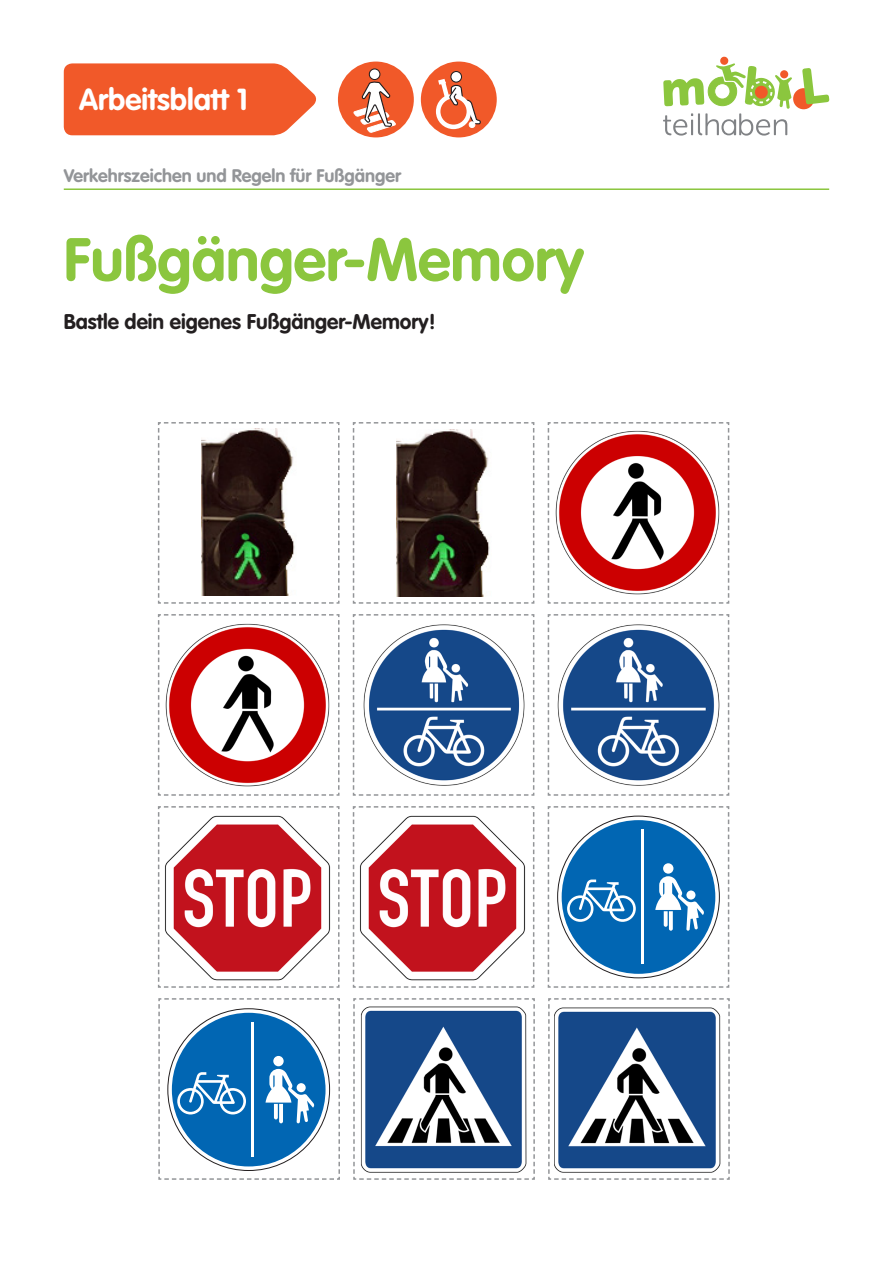
<style>
.page{position:relative;width:893px;height:1263px;background:#fff}
.page>*{position:absolute;margin:0;border:0;box-sizing:border-box;transform-origin:0 0}
.t1{font:700 60px "VAG Rounded";color:#8bc63e}
.t2{font:700 30px "VAG Rounded";color:#fff}
.t3{font:700 21px "VAG Rounded";color:#231f20}
.t4{font:700 18px "VAG Rounded";color:#939598}
</style>
<div class="page">
<div style="left:338px;top:62px;width:76px;height:75px;background:#f15929;border-radius:50%"></div>
<svg style="left:353px;top:81px;width:43px;height:52px"></svg>
<div style="left:369px;top:69px;width:11px;height:11px;background:#fff;border-radius:50%"></div>
<div style="left:369px;top:68px;width:11px;height:12px;border:1px solid #231f20;border-radius:50%"></div>
<div style="left:421px;top:62px;width:76px;height:75px;background:#f15929;border-radius:50%"></div>
<div style="left:436px;top:94px;width:35px;height:35px;border:5px solid #fff;border-radius:50%"></div>
<svg style="left:433px;top:78px;width:48px;height:50px"></svg>
<div style="left:468px;top:121px;width:8px;height:7px;border:1px solid #fff;border-radius:3px"></div>
<div style="left:451px;top:71px;width:11px;height:11px;background:#fff;border-radius:50%"></div>
<div style="left:450px;top:71px;width:12px;height:12px;border:1px solid #231f20;border-radius:50%"></div>
<svg style="left:64px;top:63px;width:252px;height:72px;background:#f16337"></svg>
<hr style="left:64px;top:188px;width:765px;height:2px;background:#8bc63e">
<div style="left:793px;top:88px;width:21px;height:21px;background:#f15929;border-radius:50%"></div>
<svg style="left:802px;top:68px;width:27px;height:36px"></svg>
<svg style="left:663px;top:57px;width:129px;height:79px"></svg>
<svg style="left:157px;top:806px;width:183px;height:182px"></svg>
<svg style="left:157px;top:614px;width:183px;height:182px"></svg>
<svg style="left:157px;top:422px;width:183px;height:182px"></svg>
<svg style="left:352px;top:806px;width:183px;height:182px"></svg>
<svg style="left:352px;top:614px;width:183px;height:182px"></svg>
<svg style="left:352px;top:422px;width:183px;height:182px"></svg>
<svg style="left:547px;top:614px;width:183px;height:182px"></svg>
<svg style="left:547px;top:422px;width:183px;height:182px"></svg>
<svg style="left:353px;top:998px;width:182px;height:182px"></svg>
<svg style="left:548px;top:998px;width:182px;height:182px"></svg>
<img style="left:361px;top:1005px;width:168px;height:168px">
<img style="left:554px;top:428px;width:169px;height:169px">
<img style="left:164px;top:620px;width:169px;height:169px">
<svg style="left:547px;top:806px;width:183px;height:182px"></svg>
<svg style="left:158px;top:998px;width:182px;height:182px"></svg>
<img style="left:554px;top:1005px;width:169px;height:169px">
<p class="t2" style="left:79px;top:81px;width:170px">Arbeitsblatt 1</p>
<p class="t4" style="left:64px;top:165px;width:339px">Verkehrszeichen und Regeln für Fußgänger</p>
<p class="t1" style="left:64px;top:224px;width:522px">Fußgänger-Memory</p>
<p class="t3" style="left:64px;top:309px;width:373px">Bastle dein eigenes Fußgänger-Memory!</p>
</div>
